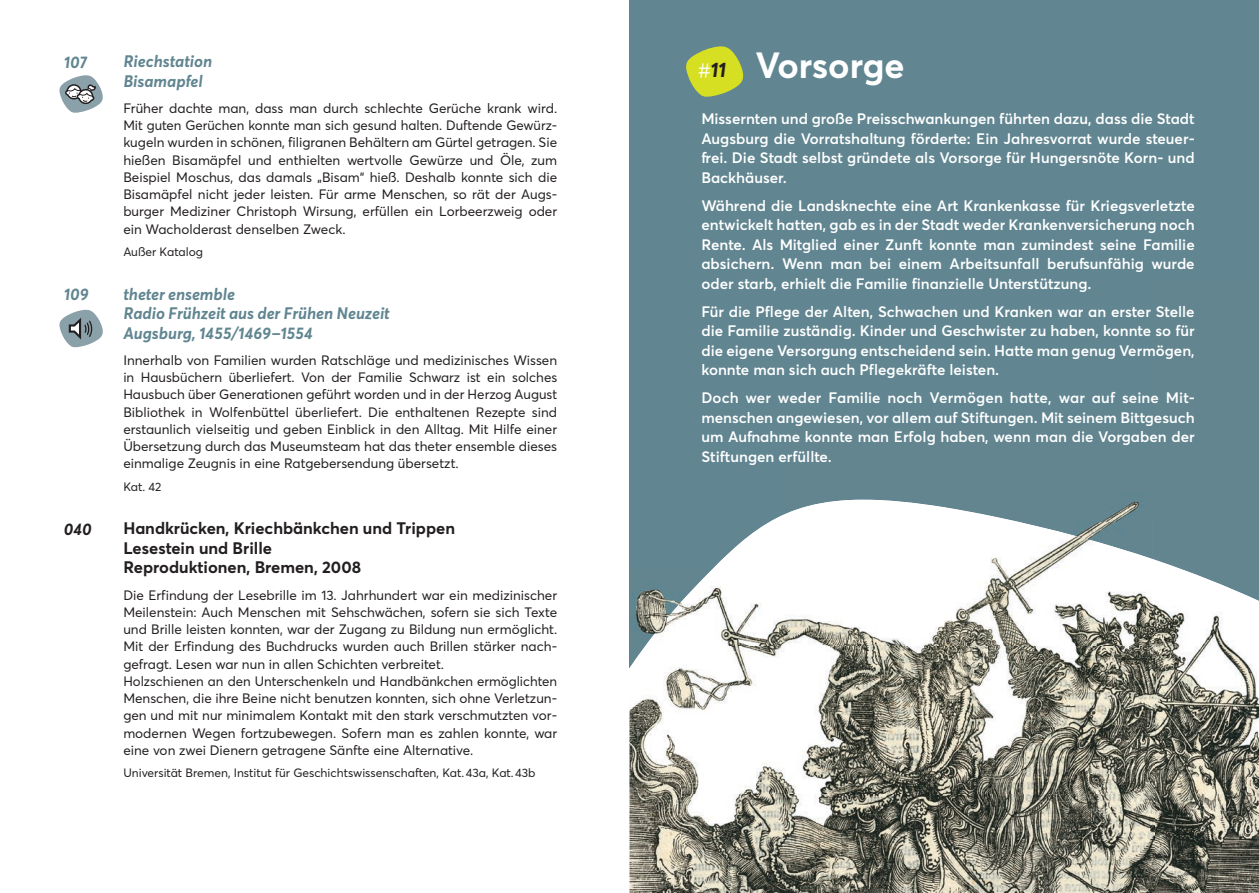
<style>
.page{position:relative;width:1259px;height:893px;background:#fff}
.page>*{position:absolute;margin:0;border:0;box-sizing:border-box;transform-origin:0 0}
.t1{font:700 36px "Averta PE";color:#fff}
.t2{font:italic 700 20.7px "Averta PE";color:#231f20}
.t3{font:italic 700 16.5px/19.5px "Averta PE";color:#618691}
.t4{font:700 16.5px/19.5px "Averta PE";color:#231f20}
.t5{font:italic 700 16.5px "Averta PE";color:#231f20}
.t6{font:600 15px/19.5px "Averta PE";color:#fff;text-align:justify}
.t7{font:13.5px/17.2px "Averta Demo PE Cutted Demo";color:#231f20;text-align:justify}
.t8{font:12px "Averta Demo PE Cutted Demo";color:#231f20}
.s1{font-family:"Averta Demo PE Cutted Demo";font-weight:400;font-size:20.7px}
</style>
<div class="page">
<div style="left:629px;top:0;width:630px;height:893px;background:#618691"></div>
<svg style="left:686px;top:46px;width:58px;height:51px"></svg>
<img style="left:632px;top:589px;width:48px;height:12px">
<img style="left:682px;top:500px;width:262px;height:294px">
<img style="left:944px;top:507px;width:210px;height:287px">
<img style="left:1154px;top:559px;width:105px;height:334px">
<img style="left:629px;top:601px;width:53px;height:292px">
<img style="left:681px;top:794px;width:473px;height:99px">
<svg style="left:59px;top:309px;width:44px;height:39px"></svg>
<svg style="left:59px;top:75px;width:44px;height:38px"></svg>
<p class="t3" style="left:64px;top:52px;width:25px">107</p>
<p class="t3" style="left:64px;top:285px;width:27px">109</p>
<p class="t5" style="left:64px;top:517px;width:29px">040</p>
<p class="t3" style="left:123px;top:52px;width:90px">Riechstation<br>Bisamapfel</p>
<p class="t7" style="left:123px;top:100px;width:435px">Früher dachte man, dass man durch schlechte Gerüche krank wird.<br>Mit guten Gerüchen konnte man sich gesund halten. Duftende Gewürz&shy;kugeln wurden in schönen, filigranen Behältern am Gürtel getragen. Sie hießen Bisamäpfel und enthielten wertvolle Gewürze und Öle, zum Beispiel Moschus, das damals „Bisam“ hieß. Deshalb konnte sich die Bisamäpfel nicht jeder leisten. Für arme Menschen, so rät der Augs&shy;burger Mediziner Christoph Wirsung, erfüllen ein Lorbeerzweig oder ein Wacholderast denselben Zweck.</p>
<p class="t8" style="left:123px;top:245px;width:81px">Außer Katalog</p>
<p class="t3" style="left:123px;top:284px;width:268px">theter ensemble<br>Radio Frühzeit aus der Frühen Neuzeit<br>Augsburg, 1455/1469–1554</p>
<p class="t7" style="left:123px;top:352px;width:435px">Innerhalb von Familien wurden Ratschläge und medizinisches Wissen in Hausbüchern überliefert. Von der Familie Schwarz ist ein solches Hausbuch über Generationen geführt worden und in der Herzog August Bibliothek in Wolfenbüttel überliefert. Die enthaltenen Rezepte sind erstaunlich vielseitig und geben Einblick in den Alltag. Mit Hilfe einer Übersetzung durch das Museumsteam hat das theter ensemble dieses einmalige Zeugnis in eine Ratgebersendung übersetzt.</p>
<p class="t8" style="left:123px;top:480px;width:39px">Kat. 42</p>
<p class="t4" style="left:123px;top:518px;width:333px">Handkrücken, Kriechbänkchen und Trippen<br>Lesestein und Brille<br>Reproduktionen, Bremen, 2008</p>
<p class="t7" style="left:123px;top:586px;width:435px;text-align:left">Die Erfindung der Lesebrille im 13. Jahrhundert war ein medizinischer Meilenstein: Auch Menschen mit Sehschwächen, sofern sie sich Texte und Brille leisten konnten, war der Zugang zu Bildung nun ermöglicht.<br>Mit der Erfindung des Buchdrucks wurden auch Brillen stärker nach&shy;gefragt. Lesen war nun in allen Schichten verbreitet.<br>Holzschienen an den Unterschenkeln und Handbänkchen ermöglichten Menschen, die ihre Beine nicht benutzen konnten, sich ohne Verletzun&shy;gen und mit nur minimalem Kontakt mit den stark verschmutzten vor&shy;modernen Wegen fortzubewegen. Sofern man es zahlen konnte, war eine von zwei Dienern getragene Sänfte eine Alternative.</p>
<p class="t8" style="left:123px;top:766px;width:414px">Universität Bremen, Institut für Geschichtswissenschaften, Kat. 43a, Kat. 43b</p>
<h1 class="t1" style="left:697px;top:40px;width:208px"><span class="s1">#</span> Vorsorge</h1>
<h2 class="t2" style="left:710px;top:56px;width:17px">11</h2>
<p class="t6" style="left:701px;top:108px;width:495px">Missernten und große Preisschwankungen führten dazu, dass die Stadt Augsburg die Vorratshaltung förderte: Ein Jahresvorrat wurde steuer&shy;frei. Die Stadt selbst gründete als Vorsorge für Hungersnöte Korn- und Backhäuser.</p>
<p class="t6" style="left:701px;top:195px;width:495px">Während die Landsknechte eine Art Krankenkasse für Kriegsverletzte entwickelt hatten, gab es in der Stadt weder Krankenversicherung noch Rente. Als Mitglied einer Zunft konnte man zumindest seine Familie absichern. Wenn man bei einem Arbeitsunfall berufsunfähig wurde oder starb, erhielt die Familie finanzielle Unterstützung.</p>
<p class="t6" style="left:701px;top:301px;width:495px">Für die Pflege der Alten, Schwachen und Kranken war an erster Stelle die Familie zuständig. Kinder und Geschwister zu haben, konnte so für die eigene Versorgung entscheidend sein. Hatte man genug Vermögen, konnte man sich auch Pflegekräfte leisten.</p>
<p class="t6" style="left:701px;top:388px;width:495px">Doch wer weder Familie noch Vermögen hatte, war auf seine Mit&shy;menschen angewiesen, vor allem auf Stiftungen. Mit seinem Bittgesuch um Aufnahme konnte man Erfolg haben, wenn man die Vorgaben der Stiftungen erfüllte.</p>
</div>
